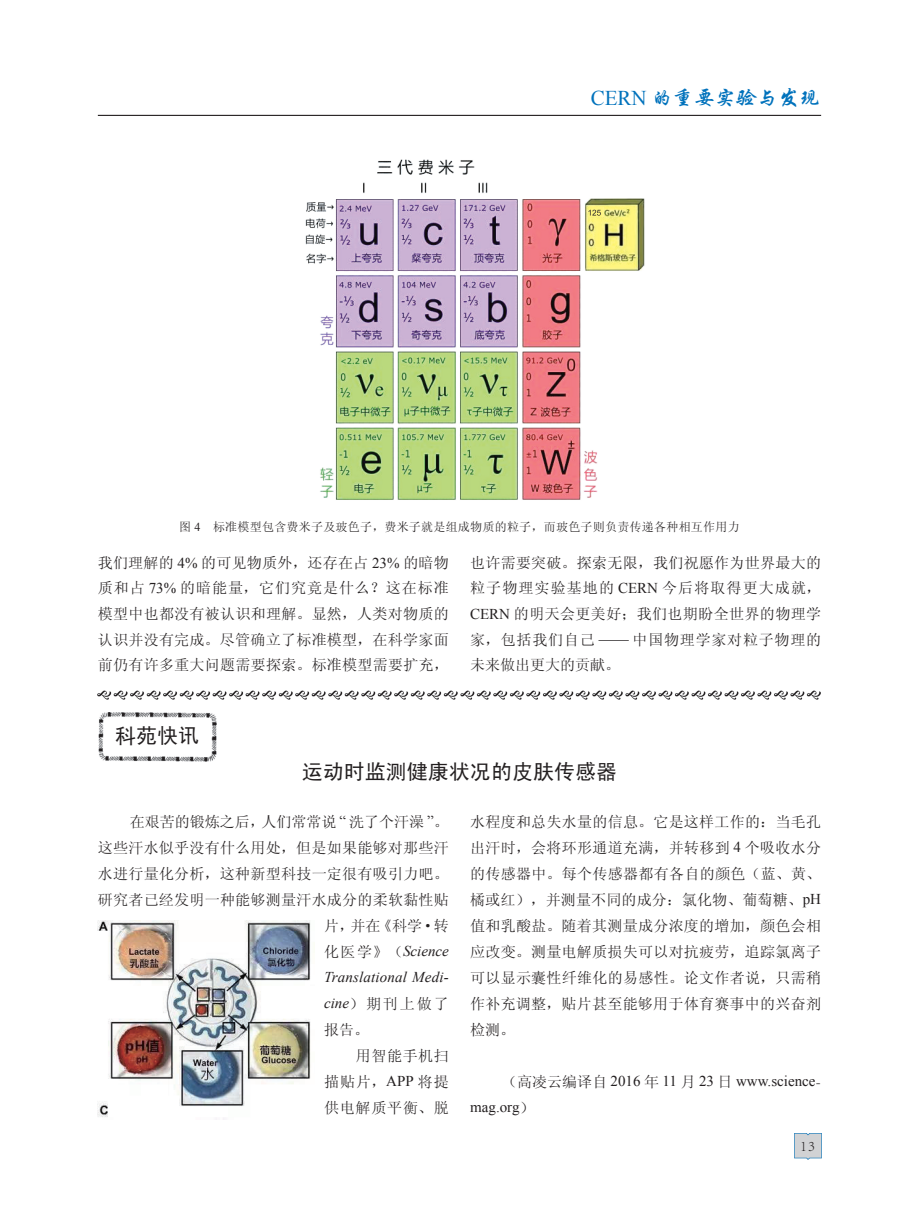
<style>
.page{position:relative;width:919px;height:1217px;background:#fff}
.page>*{position:absolute;margin:0;border:0;box-sizing:border-box;transform-origin:0 0}
.t1{font:21px "Sim Hei";color:#231f20}
.t2{font:21px "FZXKK GBK1 0";color:#0072bc}
.t3{font:15px/25.5px "Sim Sun";letter-spacing:.02em;color:#231f20;text-align:justify}
.t4{font:15px/26px "Times New Roman";color:#231f20}
.t5{font:italic 15px "Times New Roman";letter-spacing:.01em;color:#231f20}
.t6{font:15px "Sim Sun";color:#231f20}
.t7{font:300 15px "Adobe Song Std";color:#231f20}
.t8{font:12px "Sim Sun";letter-spacing:.02em;color:#231f20}
.s1{font-family:"Times New Roman"}
.s2{font-family:"Sim Sun";font-style:normal}
.s3{font-family:"Times New Roman";font-style:italic}
.s4{font-family:"Sim Sun"}
</style>
<div class="page">
<img style="left:794px;top:1133px;width:27px;height:26px">
<hr style="left:98px;top:115px;width:723px;height:1px;background:#231f20">
<img style="left:305px;top:159px;width:340px;height:341px">
<img style="left:98px;top:690px;width:722px;height:9px">
<img style="left:98px;top:712px;width:118px;height:49px">
<img style="left:98px;top:920px;width:213px;height:197px">
<h1 class="t2" style="left:590px;top:87px;width:231px"><span class="s1">CERN</span> 的重要实验与发现</h1>
<p class="t8" style="left:179px;top:521px;width:562px">图 <span class="s1">4</span> 标准模型包含费米子及玻色子，费米子就是组成物质的粒子，而玻色子则负责传递各种相互作用力</p>
<p class="t3" style="left:98px;top:549px;width:352px">我们理解的 <span class="s1">4%</span> 的可见物质外，还存在占 <span class="s1">23%</span> 的暗物质和占 <span class="s1">73%</span> 的暗能量，它们究竟是什么？这在标准模型中也都没有被认识和理解。显然，人类对物质的认识并没有完成。尽管确立了标准模型，在科学家面前仍有许多重大问题需要探索。标准模型需要扩充，</p>
<p class="t3" style="left:470px;top:549px;width:352px">也许需要突破。探索无限，我们祝愿作为世界最大的粒子物理实验基地的 <span class="s1">CERN</span> 今后将取得更大成就，<span class="s1">CERN</span> 的明天会更美好；我们也期盼全世界的物理学家，包括我们自己 <span class="s1">——</span> 中国物理学家对粒子物理的未来做出更大的贡献。</p>
<p class="t1" style="left:115px;top:725px;width:86px">科苑快讯</p>
<p class="t1" style="left:302px;top:761px;width:317px">运动时监测健康状况的皮肤传感器</p>
<p class="t6" style="left:130px;top:813px;width:320px">在艰苦的锻炼之后，人们常常说 <span class="s1">“</span> 洗了个汗澡 <span class="s1">”</span>。</p>
<p class="t3" style="left:98px;top:834px;width:352px">这些汗水似乎没有什么用处，但是如果能够对那些汗</p>
<p class="t3" style="left:98px;top:860px;width:352px">水进行量化分析，这种新型科技一定很有吸引力吧。</p>
<p class="t3" style="left:98px;top:886px;width:352px">研究者已经发明一种能够测量汗水成分的柔软黏性贴</p>
<p class="t3" style="left:324px;top:912px;width:126px">片，并在《科学·转</p>
<p class="t5" style="left:324px;top:940px;width:126px"><span class="s2">化医学》（</span>Science</p>
<p class="t5" style="left:324px;top:966px;width:126px">Translational Medi-</p>
<p class="t3" style="left:324px;top:990px;width:126px"><span class="s3">cine</span>）期刊上做了</p>
<p class="t3" style="left:324px;top:1016px;width:46px">报告。</p>
<p class="t3" style="left:356px;top:1042px;width:94px">用智能手机扫</p>
<p class="t3" style="left:324px;top:1068px;width:126px">描贴片，<span class="s1">APP</span> 将提</p>
<p class="t3" style="left:324px;top:1094px;width:126px">供电解质平衡、脱</p>
<p class="t3" style="left:470px;top:808px;width:352px;line-height:26px">水程度和总失水量的信息。它是这样工作的：当毛孔出汗时，会将环形通道充满，并转移到 <span class="s1">4</span> 个吸收水分的传感器中。每个传感器都有各自的颜色（蓝、黄、橘或红），并测量不同的成分：氯化物、葡萄糖、<span class="s1">pH</span>值和乳酸盐。随着其测量成分浓度的增加，颜色会相应改变。测量电解质损失可以对抗疲劳，追踪氯离子可以显示囊性纤维化的易感性。论文作者说，只需稍作补充调整，贴片甚至能够用于体育赛事中的兴奋剂检测。</p>
<p class="t4" style="left:470px;top:1067px;width:352px;text-indent:32px"><span class="s4">（高凌云编译自</span> 2016 <span class="s4">年</span> 11 <span class="s4">月</span> 23 <span class="s4">日</span> www.science&shy;mag.org<span class="s4">）</span></p>
<p class="t7" style="left:800px;top:1136px;width:16px">13</p>
</div>
